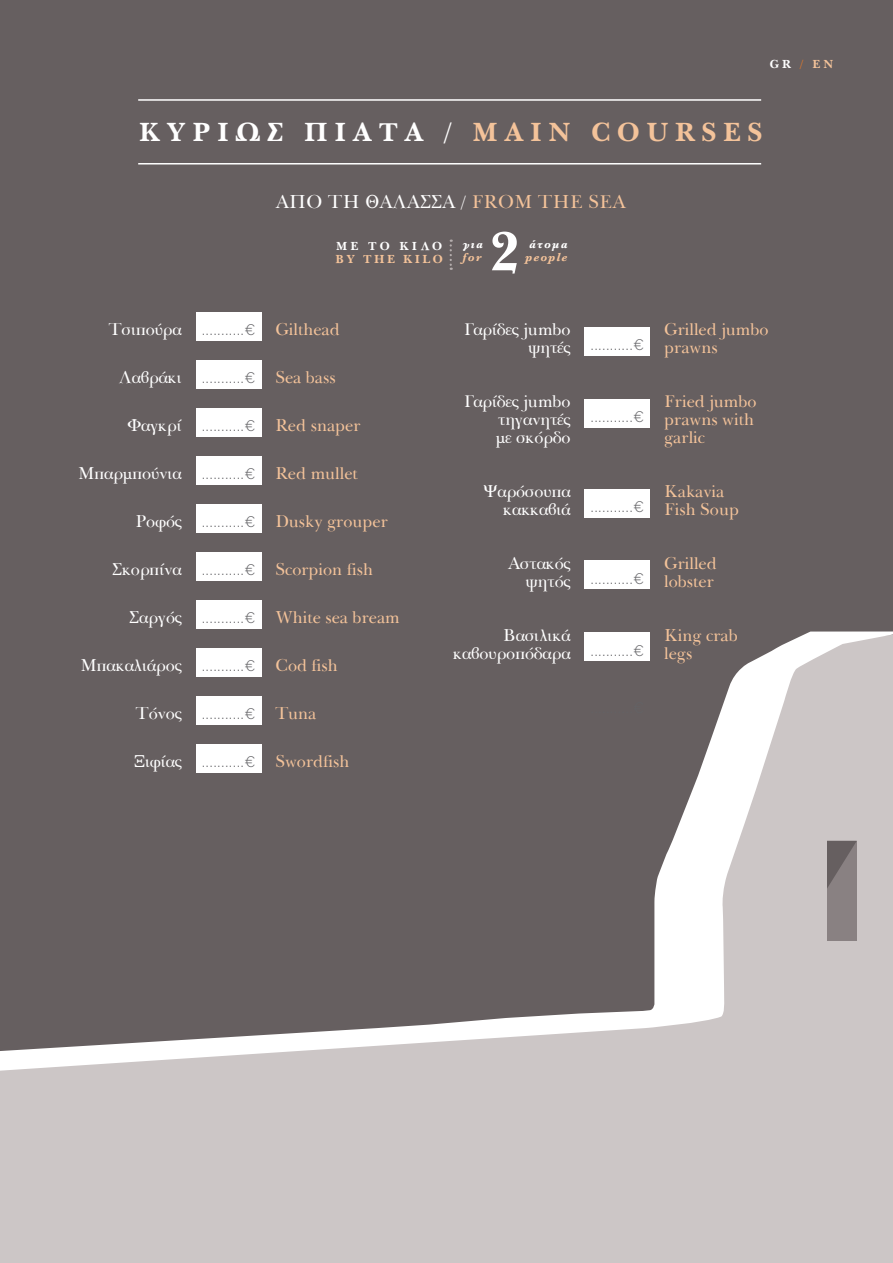
<style>
.page{position:relative;width:893px;height:1263px;background:#665f60}
.page>*{position:absolute;margin:0;border:0;box-sizing:border-box;transform-origin:0 0}
.t1{font:700 27px "Gr Baskerville";letter-spacing:.245em;color:#fff}
.t2{font:18px "Gr Baskerville";letter-spacing:.025em;color:#fff}
.t3{font:16.5px/18px "Gr Baskerville";color:#f4c39a}
.t4{font:16.5px/18px "Gr Baskerville";color:#fff;text-align:right}
.t5{font:300 15.3px "Gotham Greek";color:#636366}
.t6{font:700 12px "Gr Baskerville";letter-spacing:.265em;color:#fff}
.t7{font:italic 700 12px "Baskerville";letter-spacing:.1em;color:#f4c39a}
.t8{font:700 12px "Gr Baskerville";letter-spacing:.2em;color:#f4c39a}
.t9{font:italic 700 12px "Baskerville";letter-spacing:.12em;color:#fff}
.s1{color:#e47827}
.s2{color:#f4c39a}
</style>
<div class="page">
<div style="left:0;top:1101px;width:893px;height:162px;background:#ccc6c6"></div>
<svg style="left:0;top:631px;width:893px;height:470px"></svg>
<hr style="left:138px;top:99px;width:623px;height:2px;background:#fff">
<hr style="left:138px;top:163px;width:623px;height:1px;background:#fff">
<div style="left:196px;top:360px;width:65px;height:28px;background:#fff"></div>
<div style="left:196px;top:408px;width:65px;height:28px;background:#fff"></div>
<div style="left:196px;top:456px;width:65px;height:28px;background:#fff"></div>
<div style="left:196px;top:504px;width:65px;height:28px;background:#fff"></div>
<div style="left:196px;top:552px;width:65px;height:28px;background:#fff"></div>
<div style="left:196px;top:600px;width:65px;height:28px;background:#fff"></div>
<div style="left:196px;top:648px;width:65px;height:28px;background:#fff"></div>
<div style="left:196px;top:696px;width:65px;height:29px;background:#fff"></div>
<div style="left:196px;top:745px;width:65px;height:28px;background:#fff"></div>
<div style="left:196px;top:312px;width:65px;height:28px;background:#fff"></div>
<div style="left:585px;top:327px;width:65px;height:28px;background:#fff"></div>
<div style="left:585px;top:399px;width:65px;height:28px;background:#fff"></div>
<div style="left:585px;top:489px;width:65px;height:28px;background:#fff"></div>
<div style="left:585px;top:560px;width:65px;height:28px;background:#fff"></div>
<div style="left:585px;top:632px;width:65px;height:28px;background:#fff"></div>
<svg style="left:492px;top:232px;width:25px;height:42px"></svg>
<svg style="left:450px;top:240px;width:2px;height:30px"></svg>
<p class="t6" style="left:770px;top:57px;width:65px">GR <span class="s1">/</span> <span class="s2">EN</span></p>
<p class="t1" style="left:139px;top:116px;width:625px">ΚΥΡΙΩΣ ΠΙΑΤΑ / <span class="s2">MAIN COURSES</span></p>
<p class="t2" style="left:276px;top:191px;width:351px">ΑΠΟ ΤΗ ΘΑΛΑΣΣΑ / <span class="s2">FROM THE SEA</span></p>
<p class="t6" style="left:336px;top:239px;width:107px">ΜΕ ΤΟ ΚΙΛΌ</p>
<p class="t8" style="left:335px;top:252px;width:109px">BY THE KILO</p>
<p class="t9" style="left:463px;top:236px;width:22px">για</p>
<p class="t7" style="left:463px;top:249px;width:20px">for</p>
<p class="t9" style="left:529px;top:236px;width:40px">άτομα</p>
<p class="t7" style="left:525px;top:249px;width:44px">people</p>
<p class="t4" style="left:109px;top:320px;width:74px">Τσιπούρα</p>
<p class="t4" style="left:119px;top:368px;width:64px">Λαβράκι</p>
<p class="t4" style="left:128px;top:416px;width:56px">Φαγκρί</p>
<p class="t4" style="left:78px;top:464px;width:105px">Μπαρμπούνια</p>
<p class="t4" style="left:136px;top:512px;width:48px">Ροφός</p>
<p class="t4" style="left:112px;top:560px;width:71px">Σκορπίνα</p>
<p class="t4" style="left:130px;top:608px;width:54px">Σαργός</p>
<p class="t4" style="left:80px;top:656px;width:103px">Μπακαλιάρος</p>
<p class="t4" style="left:136px;top:704px;width:47px">Τόνος</p>
<p class="t4" style="left:135px;top:752px;width:49px">Ξιφίας</p>
<p class="t5" style="left:202px;top:321px;width:55px">...........€</p>
<p class="t5" style="left:202px;top:369px;width:55px">...........€</p>
<p class="t5" style="left:202px;top:417px;width:55px">...........€</p>
<p class="t5" style="left:202px;top:465px;width:55px">...........€</p>
<p class="t5" style="left:202px;top:513px;width:55px">...........€</p>
<p class="t5" style="left:202px;top:561px;width:55px">...........€</p>
<p class="t5" style="left:202px;top:609px;width:55px">...........€</p>
<p class="t5" style="left:202px;top:657px;width:55px">...........€</p>
<p class="t5" style="left:202px;top:705px;width:55px">...........€</p>
<p class="t5" style="left:202px;top:753px;width:55px">...........€</p>
<p class="t3" style="left:275px;top:320px;width:66px">Gilthead</p>
<p class="t3" style="left:275px;top:368px;width:62px">Sea bass</p>
<p class="t3" style="left:275px;top:416px;width:87px">Red snaper</p>
<p class="t3" style="left:275px;top:464px;width:84px">Red mullet</p>
<p class="t3" style="left:275px;top:512px;width:114px">Dusky grouper</p>
<p class="t3" style="left:275px;top:560px;width:99px">Scorpion fish</p>
<p class="t3" style="left:275px;top:608px;width:126px">White sea bream</p>
<p class="t3" style="left:275px;top:656px;width:64px">Cod fish</p>
<p class="t3" style="left:275px;top:704px;width:43px">Tuna</p>
<p class="t3" style="left:275px;top:752px;width:76px">Swordfish</p>
<p class="t4" style="left:465px;top:320px;width:107px">Γαρίδες jumbo ψητές</p>
<p class="t4" style="left:496px;top:392px;width:76px;text-align:justify;text-indent:-31px">Γαρίδες jumbo τηγανητές με σκόρδο</p>
<p class="t4" style="left:483px;top:482px;width:89px">Ψαρόσουπα κακκαβιά</p>
<p class="t4" style="left:508px;top:554px;width:64px">Αστακός ψητός</p>
<p class="t4" style="left:453px;top:626px;width:119px">Βασιλικά καβουροπόδαρα</p>
<p class="t5" style="left:590px;top:336px;width:55px">...........€</p>
<p class="t5" style="left:590px;top:408px;width:55px">...........€</p>
<p class="t5" style="left:590px;top:498px;width:55px">...........€</p>
<p class="t5" style="left:590px;top:570px;width:55px">...........€</p>
<p class="t5" style="left:590px;top:642px;width:55px">...........€</p>
<p class="t3" style="left:664px;top:320px;width:106px">Grilled jumbo prawns</p>
<p class="t3" style="left:664px;top:392px;width:94px">Fried jumbo prawns with garlic</p>
<p class="t3" style="left:664px;top:482px;width:76px">Kakavia<br>Fish Soup</p>
<p class="t3" style="left:664px;top:554px;width:54px">Grilled</p>
<p class="t3" style="left:664px;top:572px;width:51px">lobster</p>
<p class="t3" style="left:664px;top:626px;width:75px">King crab legs</p>
</div>
